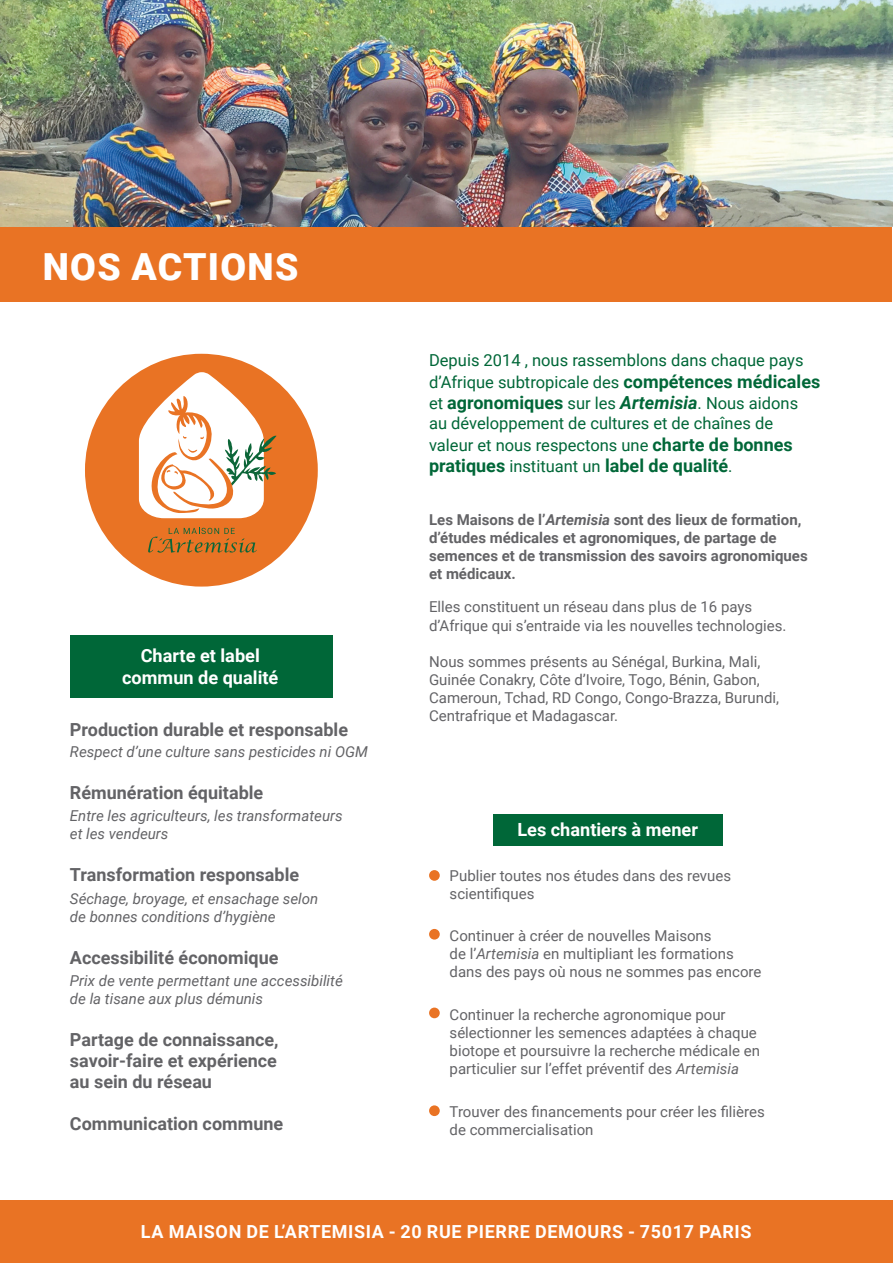
<style>
.page{position:relative;width:893px;height:1263px;background:#fff}
.page>*{position:absolute;margin:0;border:0;box-sizing:border-box;transform-origin:0 0}
.t1{font:900 37.35px "Roboto";letter-spacing:.035em;color:#fff}
.t2{font:700 18.15px/21.8px "Roboto";color:#fff;text-align:center}
.t3{font:700 18px/21px "Roboto";color:#636366;text-align:justify}
.t4{font:700 18px "Roboto";letter-spacing:.035em;color:#fff}
.t5{font:700 18px "Roboto";color:#006738}
.t6{font:16.5px/21.6px "Roboto";color:#006738}
.t7{font:15px/18px "Roboto";color:#636366}
.t8{font:italic 15px/18px "Roboto";color:#636366}
.t9{font:700 15px/18px "Roboto";color:#636366}
.s1{font-weight:700;font-size:18px}
.s2{font-weight:700;font-style:italic;font-size:18px}
.s3{font-weight:400;font-size:16.5px}
.s4{font-style:italic}
</style>
<div class="page">
<div style="left:493px;top:815px;width:229px;height:31px;background:#006738"></div>
<div style="left:429px;top:870px;width:11px;height:11px;background:#e97324;border-radius:50%"></div>
<div style="left:429px;top:929px;width:11px;height:10px;background:#e97324;border-radius:50%"></div>
<div style="left:429px;top:1007px;width:11px;height:11px;background:#e97324;border-radius:50%"></div>
<div style="left:429px;top:1105px;width:11px;height:11px;background:#e97324;border-radius:50%"></div>
<div style="left:0;top:226px;width:892px;height:75px;background:#e97324"></div>
<img style="left:0;top:0;width:893px;height:226px">
<div style="left:0;top:1200px;width:893px;height:63px;background:#e97324"></div>
<div style="left:85px;top:354px;width:233px;height:233px;background:#e97324;border-radius:50%"></div>
<svg style="left:137px;top:369px;width:140px;height:150px"></svg>
<svg style="left:148px;top:528px;width:109px;height:25px"></svg>
<div style="left:70px;top:635px;width:263px;height:63px;background:#006738"></div>
<h1 class="t1" style="left:43px;top:240px;width:257px">NOS ACTIONS</h1>
<p class="t2" style="left:122px;top:644px;width:158px">Charte et label commun de qualité</p>
<p class="t3" style="left:70px;top:718px;width:280px">Production durable et responsable</p>
<p class="t8" style="left:70px;top:742px;width:299px">Respect d’une culture sans pesticides ni OGM</p>
<p class="t3" style="left:70px;top:781px;width:195px">Rémunération équitable</p>
<p class="t8" style="left:70px;top:806px;width:274px">Entre les agriculteurs, les transformateurs et les vendeurs</p>
<p class="t3" style="left:70px;top:864px;width:231px">Transformation responsable</p>
<p class="t8" style="left:70px;top:889px;width:250px">Séchage, broyage, et ensachage selon de bonnes conditions d’hygiène</p>
<p class="t3" style="left:70px;top:946px;width:210px">Accessibilité économique</p>
<p class="t8" style="left:70px;top:971px;width:274px">Prix de vente permettant une accessibilité de la tisane aux plus démunis</p>
<p class="t3" style="left:70px;top:1029px;width:210px">Partage de connaissance, savoir-faire et expérience au sein du réseau</p>
<p class="t3" style="left:70px;top:1113px;width:215px">Communication commune</p>
<p class="t6" style="left:429px;top:349px;width:393px">Depuis 2014 , nous rassemblons dans chaque pays d’Afrique subtropicale des <span class="s1">compétences médicales </span>et <span class="s1">agronomiques</span> sur les <span class="s2">Artemisia</span>. Nous aidons</p>
<p class="t6" style="left:429px;top:412px;width:365px">au développement de cultures et de chaînes de valeur et nous respectons une <span class="s1">charte de bonnes</span></p>
<p class="t5" style="left:429px;top:453px;width:305px">pratiques <span class="s3">instituant un</span> label de qualité<span class="s3">.</span></p>
<p class="t9" style="left:429px;top:510px;width:380px">Les Maisons de l’<span class="s4">Artemisia</span> sont des lieux de formation, d’études médicales et agronomiques, de partage de semences et de transmission des savoirs agronomiques et médicaux.</p>
<p class="t7" style="left:429px;top:598px;width:359px">Elles constituent un réseau dans plus de 16 pays d’Afrique qui s’entraide via les nouvelles technologies.</p>
<p class="t7" style="left:429px;top:652px;width:351px">Nous sommes présents au Sénégal, Burkina, Mali, Guinée Conakry, Côte d’Ivoire, Togo, Bénin, Gabon, Cameroun, Tchad, RD Congo, Congo-Brazza, Burundi, Centrafrique et Madagascar.</p>
<p class="t2" style="left:517px;top:818px;width:182px">Les chantiers à mener</p>
<p class="t7" style="left:450px;top:866px;width:283px">Publier toutes nos études dans des revues scientifiques</p>
<p class="t7" style="left:450px;top:926px;width:313px">Continuer à créer de nouvelles Maisons<br>de l’<span class="s4">Artemisia</span> en multipliant les formations dans des pays où nous ne sommes pas encore</p>
<p class="t7" style="left:450px;top:1005px;width:312px">Continuer la recherche agronomique pour sélectionner les semences adaptées à chaque biotope et poursuivre la recherche médicale en particulier sur l’effet préventif des <span class="s4">Artemisia</span></p>
<p class="t7" style="left:450px;top:1102px;width:317px">Trouver des financements pour créer les filières de commercialisation</p>
<p class="t4" style="left:141px;top:1219px;width:612px">la maison de l’artemisia - 20 rue Pierre Demours - 75017 Paris</p>
</div>
